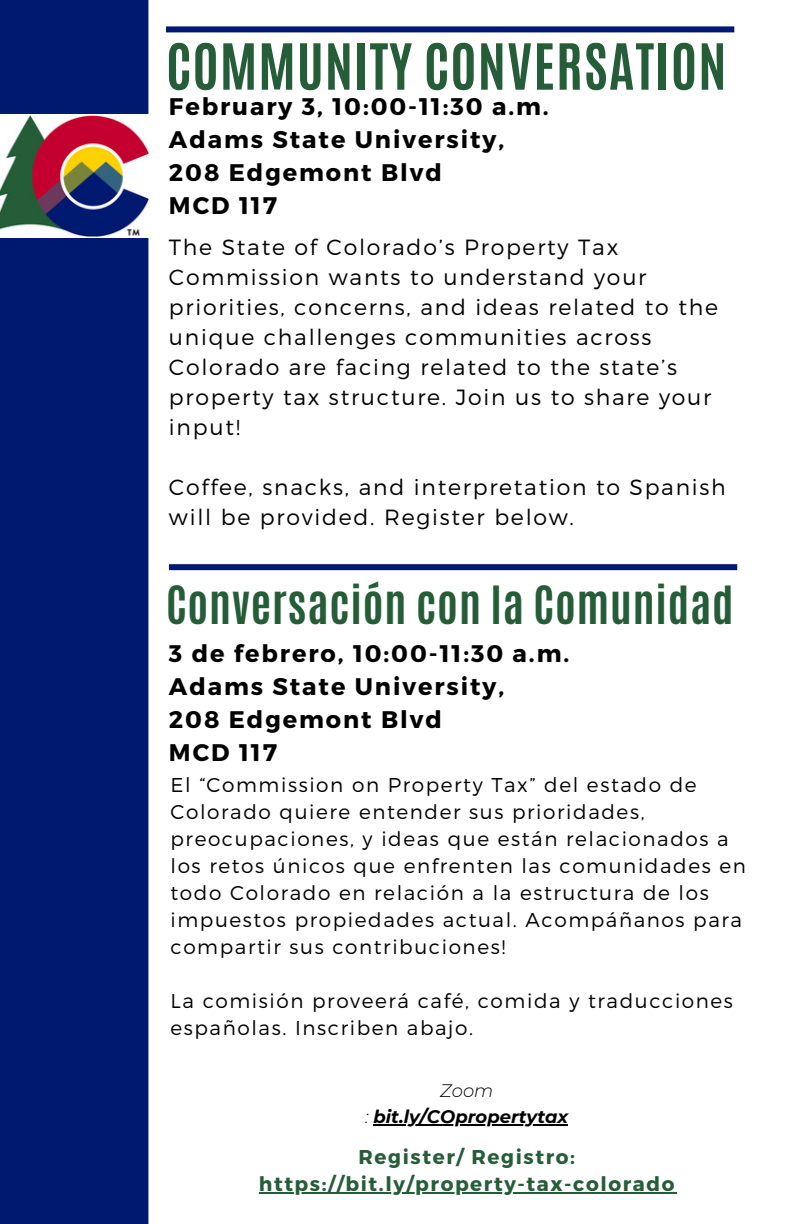
<style>
.page{position:relative;width:792px;height:1224px;background:#fff}
.page>*{position:absolute;margin:0;border:0;box-sizing:border-box;transform-origin:0 0}
.t1{font:700 54px "Antonio";letter-spacing:.02em;color:#245d38}
.t2{font:700 44px "Antonio";letter-spacing:.02em;color:#245d38}
.t3{font:700 24px/33px "Montserrat";letter-spacing:.08em;color:#000}
.t4{font:300 22px/30px "Montserrat";letter-spacing:.08em;color:#000}
.t5{font:300 20px/27px "Montserrat";letter-spacing:.08em;color:#000}
.t6{font:700 20px "Montserrat";letter-spacing:.08em;color:#245d38}
.t7{font:italic 700 18px "Montserrat";color:#000}
.t8{font:italic 300 18px "Montserrat";color:#000}
.s1{font-weight:300}
</style>
<div class="page">
<div style="left:166px;top:26px;width:568px;height:6px;background:#001970"></div>
<div style="left:169px;top:564px;width:568px;height:6px;background:#001970"></div>
<div style="left:0;top:0;width:148px;height:1224px;background:#001970"></div>
<img style="left:0;top:115px;width:149px;height:123px">
<hr style="left:373px;top:1124px;width:195px;height:2px;background:#000">
<hr style="left:259px;top:1192px;width:417px;height:2px;background:#245d38">
<h3 class="t1" style="left:166px;top:28px;width:562px">COMMUNITY CONVERSATION</h3>
<h4 class="t3" style="left:169px;top:89px;width:381px">February 3, 10:00-11:30 a.m.<br>Adams State University,<br>208 Edgemont Blvd<br>MCD 117</h4>
<p class="t4" style="left:169px;top:231px;width:550px">The State of Colorado’s Property Tax Commission wants to understand your priorities, concerns, and ideas related to the unique challenges communities across Colorado are facing related to the state’s property tax structure. Join us to share your input!</p>
<p class="t4" style="left:169px;top:471px;width:558px">Coffee, snacks, and interpretation to Spanish will be provided. Register below.</p>
<p class="t2" style="left:166px;top:574px;width:569px">Conversación con la Comunidad</p>
<p class="t3" style="left:169px;top:636px;width:402px">3 de febrero, 10:00-11:30 a.m.<br>Adams State University,<br>208 Edgemont Blvd<br>MCD 117</p>
<h5 class="t5" style="left:171px;top:771px;width:577px">El “Commission on Property Tax” del estado de Colorado quiere entender sus prioridades, preocupaciones, y ideas que están relacionados a los retos únicos que enfrenten las comunidades en todo Colorado en relación a la estructura de los impuestos propiedades actual. Acompáñanos para compartir sus contribuciones!</h5>
<p class="t5" style="left:171px;top:987px;width:564px">La comisión proveerá café, comida y traducciones españolas. Inscriben abajo.</p>
<h4 class="t8" style="left:440px;top:1080px;width:55px">Zoom</h4>
<h2 class="t7" style="left:365px;top:1105px;width:205px"><span class="s1">:</span> bit.ly/COpropertytax</h2>
<h6 class="t6" style="left:359px;top:1144px;width:218px">Register/ Registro:</h6>
<h6 class="t6" style="left:259px;top:1171px;width:417px">https://bit.ly/property-tax-colorado</h6>
</div>
